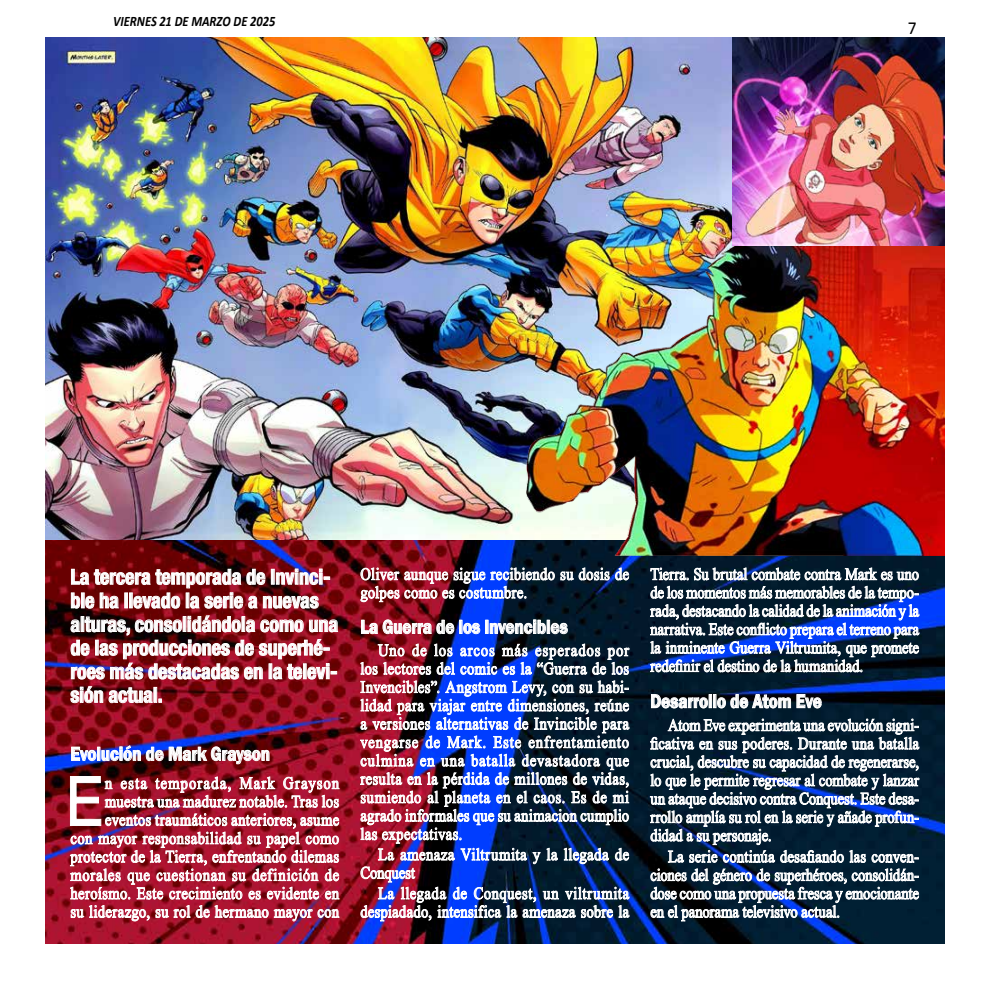
<style>
.page{position:relative;width:990px;height:990px;background:#fff}
.page>*{position:absolute;margin:0;border:0;box-sizing:border-box;transform-origin:0 0}
.t1{font:68px "Swiss 721 BT";color:#fff;scale:.86 1}
.t2{font:700 condensed 21px/23.6px "Helvetica Neue";color:#fff;scale:.95 1}
.t3{font:600 19.75px "Franklin Gothic";color:#fff;scale:.86 1}
.t4{font:18.38px "Calibri";color:#000;scale:.95 1}
.t5{font:16.88px/18.4px "Times New Roman";letter-spacing:.025em;color:#fff;text-align:justify;scale:.86 1}
.t6{font:italic 700 14.5px "Calibri";color:#000;scale:.86 1}
</style>
<div class="page">
<img style="left:45px;top:539px;width:900px;height:405px">
<img style="left:45px;top:37px;width:687px;height:502px">
<img style="left:70px;top:569px;width:268px;height:134px">
<img style="left:71px;top:745px;width:199px;height:19px">
<svg style="left:70px;top:776px;width:270px;height:146px;background:#b55465"></svg>
<img style="left:360px;top:567px;width:269px;height:36px">
<svg style="left:361px;top:619px;width:94px;height:15px"></svg>
<div style="left:459px;top:620px;width:3px;height:14px;border:1px solid #fff"></div>
<svg style="left:463px;top:623px;width:17px;height:11px"></svg>
<div style="left:485px;top:620px;width:3px;height:14px;border:1px solid #fff"></div>
<svg style="left:490px;top:620px;width:78px;height:14px"></svg>
<img style="left:360px;top:643px;width:270px;height:279px">
<svg style="left:650px;top:567px;width:270px;height:106px;background:#4f6486"></svg>
<svg style="left:651px;top:694px;width:57px;height:15px"></svg>
<div style="left:709px;top:694px;width:3px;height:14px;border:1px solid #fff"></div>
<div style="left:713px;top:694px;width:3px;height:14px;border:1px solid #fff"></div>
<svg style="left:717px;top:694px;width:105px;height:15px;background:#555e67"></svg>
<svg style="left:650px;top:718px;width:270px;height:204px;background:#465a6c"></svg>
<img style="left:527px;top:246px;width:418px;height:309px">
<img style="left:732px;top:37px;width:213px;height:209px">
<p class="t6" style="left:113px;top:12px;width:190px">VIERNES 21 DE MARZO DE 2025</p>
<p class="t4" style="left:908px;top:16px;width:11px">7</p>
<p class="t2" style="left:70px;top:565px;width:283px">La tercera temporada de Invinci&shy;ble ha llevado la serie a nuevas alturas, consolidándola como una de las producciones de superhé&shy;roes más destacadas en la televi&shy;sión actual.</p>
<p class="t3" style="left:70px;top:742px;width:234px">Evolución de Mark Grayson</p>
<h1 class="t1" style="left:66px;top:754px;width:45px">E</h1>
<p class="t5" style="left:70px;top:774px;width:314px;text-align:right">n esta temporada, Mark Grayson muestra una madurez notable. Tras los eventos traumáticos anteriores, asume<br>con mayor responsabilidad su papel como protector de la Tierra, enfrentando dilemas morales que cuestionan su definición de heroísmo. Este crecimiento es evidente en su liderazgo, su rol de hermano mayor con</p>
<p class="t5" style="left:360px;top:565px;width:314px">Oliver aunque sigue recibiendo su dosis de golpes como es costumbre.</p>
<p class="t3" style="left:360px;top:615px;width:243px">La Guerra de los Invencibles</p>
<p class="t5" style="left:360px;top:641px;width:314px;text-indent:18px">Uno de los arcos más esperados por los lectores del comic es la “Guerra de los Invencibles”. Angstrom Levy, con su habi&shy;lidad para viajar entre dimensiones, reúne a versiones alternativas de Invincible para vengarse de Mark. Este enfrentamiento culmina en una batalla devastadora que resulta en la pérdida de millones de vidas, sumiendo al planeta en el caos. Es de mi agrado informales que su animacion cumplio las expectativas.</p>
<p class="t5" style="left:360px;top:845px;width:314px;text-indent:18px">La amenaza Viltrumita y la llegada de<br>Conquest</p>
<p class="t5" style="left:360px;top:884px;width:314px;text-align:right">La llegada de Conquest, un viltrumita despiadado, intensifica la amenaza sobre la</p>
<p class="t5" style="left:650px;top:565px;width:314px">Tierra. Su brutal combate contra Mark es uno de los momentos más memorables de la tempo&shy;rada, destacando la calidad de la animación y la narrativa. Este conflicto prepara el terreno para la inminente Guerra Viltrumita, que promete redefinir el destino de la humanidad.</p>
<p class="t3" style="left:650px;top:689px;width:201px">Desarrollo de Atom Eve</p>
<p class="t5" style="left:650px;top:716px;width:314px;text-indent:18px">Atom Eve experimenta una evolución signi&shy;ficativa en sus poderes. Durante una batalla crucial, descubre su capacidad de regenerarse, lo que le permite regresar al combate y lanzar un ataque decisivo contra Conquest. Este desa&shy;rrollo amplía su rol en la serie y añade profun&shy;didad a su personaje.</p>
<p class="t5" style="left:650px;top:847px;width:314px;text-indent:18px">La serie continúa desafiando las conven&shy;ciones del género de superhéroes, consolidán&shy;dose como una propuesta fresca y emocionante en el panorama televisivo actual.</p>
</div>
